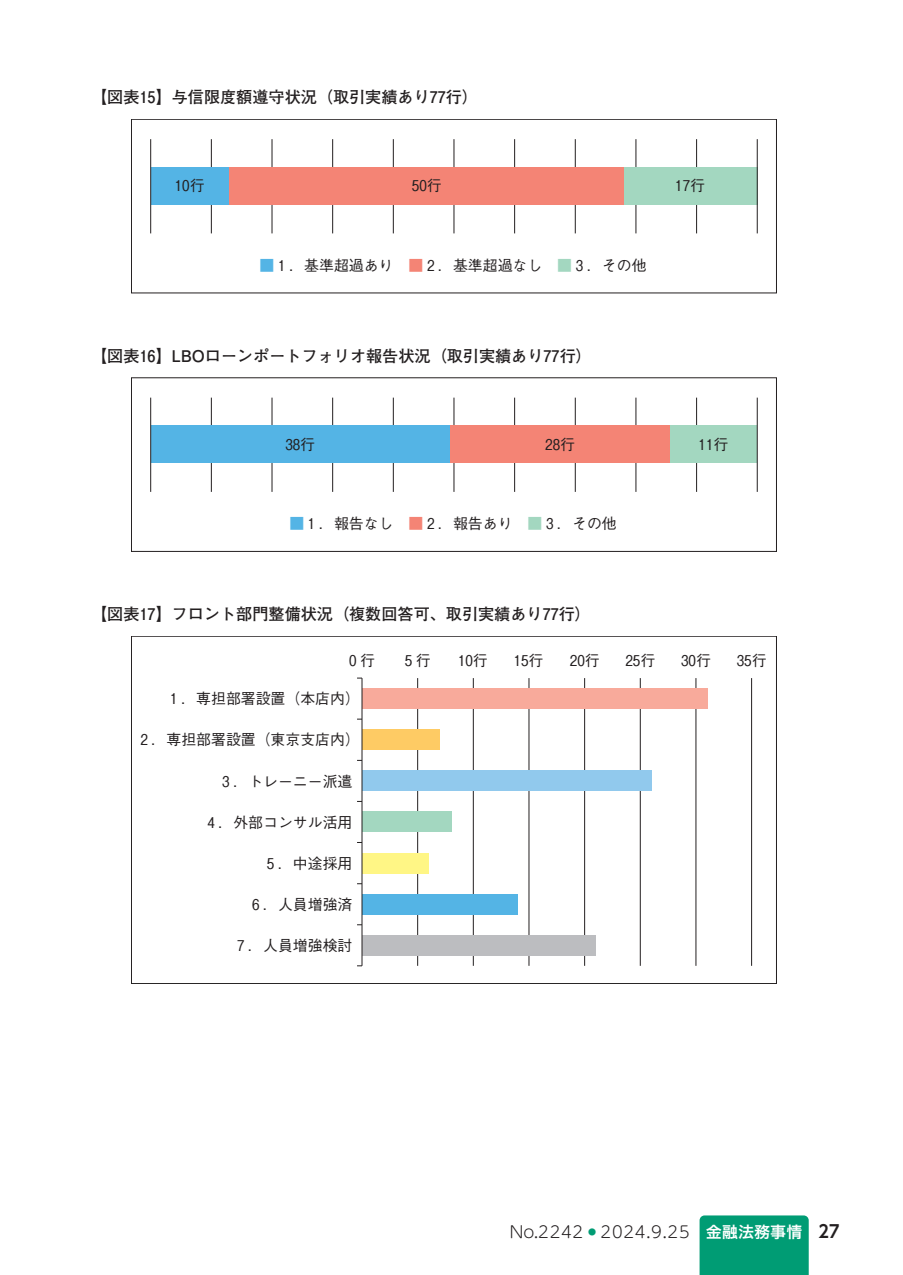
<style>
.page{position:relative;width:903px;height:1275px;background:#fff}
.page>*{position:absolute;margin:0;border:0;box-sizing:border-box;transform-origin:0 0}
.t1{font:700 16.1px "Futo Go B101 Pr 6 N";color:#231f20}
.t2{font:300 16.1px "UD Shin M Go Pr 6 N";letter-spacing:.05em;color:#231f20}
.t3{font:500 14.88px "Gothic BBB Pr 6 N";color:#231f20}
.s1{color:#54b4e5}
.s2{color:#f48475}
.s3{color:#a3d7c0}
.s4{font-family:"Hiragino UD Sans Std N W6";font-weight:400;color:#fff}
.s5{font-family:"UD Shin Go C Oeiz Pr 6 N De B";font-weight:400;font-size:17.32px}
</style>
<div class="page">
<hr style="left:696px;top:139px;width:1px;height:94px;background:#231f20">
<hr style="left:636px;top:139px;width:1px;height:94px;background:#231f20">
<hr style="left:575px;top:139px;width:1px;height:94px;background:#231f20">
<hr style="left:514px;top:139px;width:1px;height:94px;background:#231f20">
<hr style="left:454px;top:139px;width:1px;height:94px;background:#231f20">
<hr style="left:393px;top:139px;width:1px;height:94px;background:#231f20">
<hr style="left:332px;top:139px;width:1px;height:94px;background:#231f20">
<hr style="left:272px;top:139px;width:1px;height:94px;background:#231f20">
<hr style="left:211px;top:139px;width:1px;height:94px;background:#231f20">
<div style="left:131px;top:119px;width:646px;height:174px;border:1px solid #231f20"></div>
<div style="left:151px;top:167px;width:78px;height:37px;background:#54b4e5"></div>
<div style="left:229px;top:167px;width:395px;height:37px;background:#f48475"></div>
<div style="left:624px;top:167px;width:133px;height:37px;background:#a3d7c0"></div>
<hr style="left:757px;top:139px;width:1px;height:94px;background:#231f20">
<hr style="left:150px;top:139px;width:1px;height:94px;background:#231f20">
<hr style="left:696px;top:398px;width:1px;height:94px;background:#231f20">
<hr style="left:636px;top:398px;width:1px;height:94px;background:#231f20">
<hr style="left:575px;top:398px;width:1px;height:94px;background:#231f20">
<hr style="left:514px;top:398px;width:1px;height:94px;background:#231f20">
<hr style="left:454px;top:398px;width:1px;height:94px;background:#231f20">
<hr style="left:393px;top:398px;width:1px;height:94px;background:#231f20">
<hr style="left:332px;top:398px;width:1px;height:94px;background:#231f20">
<hr style="left:272px;top:398px;width:1px;height:94px;background:#231f20">
<hr style="left:211px;top:398px;width:1px;height:94px;background:#231f20">
<div style="left:131px;top:378px;width:646px;height:174px;border:1px solid #231f20"></div>
<div style="left:151px;top:425px;width:299px;height:38px;background:#54b4e5"></div>
<div style="left:450px;top:425px;width:220px;height:38px;background:#f48475"></div>
<div style="left:670px;top:425px;width:87px;height:38px;background:#a3d7c0"></div>
<hr style="left:757px;top:398px;width:1px;height:94px;background:#231f20">
<hr style="left:150px;top:398px;width:1px;height:94px;background:#231f20">
<hr style="left:417px;top:678px;width:1px;height:288px;background:#231f20">
<hr style="left:473px;top:678px;width:1px;height:288px;background:#231f20">
<hr style="left:529px;top:678px;width:1px;height:288px;background:#231f20">
<hr style="left:584px;top:678px;width:1px;height:288px;background:#231f20">
<hr style="left:640px;top:678px;width:1px;height:288px;background:#231f20">
<hr style="left:696px;top:678px;width:1px;height:288px;background:#231f20">
<hr style="left:751px;top:678px;width:1px;height:288px;background:#231f20">
<div style="left:362px;top:688px;width:345px;height:21px;background:#f8aa9b"></div>
<div style="left:362px;top:729px;width:78px;height:21px;background:#fecb64"></div>
<div style="left:362px;top:771px;width:289px;height:20px;background:#91c9ed"></div>
<div style="left:362px;top:812px;width:89px;height:20px;background:#a3d7c0"></div>
<div style="left:362px;top:853px;width:67px;height:20px;background:#fff685"></div>
<div style="left:362px;top:894px;width:156px;height:20px;background:#54b4e5"></div>
<div style="left:362px;top:935px;width:234px;height:21px;background:#bcbdc0"></div>
<hr style="left:362px;top:678px;width:1px;height:288px;background:#231f20">
<div style="left:699px;top:1215px;width:110px;height:60px;background:#009c74"></div>
<p class="t1" style="left:91px;top:85px;width:388px">【図表15】与信限度額遵守状況（取引実績あり77行）</p>
<p class="t3" style="left:175px;top:174px;width:31px">10行</p>
<p class="t3" style="left:412px;top:174px;width:31px">50行</p>
<p class="t3" style="left:675px;top:174px;width:31px">17行</p>
<p class="t3" style="left:260px;top:253px;width:388px"><span class="s1">■</span> 1 ．基準超過あり　<span class="s2">■</span> 2 ．基準超過なし　<span class="s3">■</span> 3 ．その他</p>
<p class="t1" style="left:91px;top:343px;width:502px">【図表16】LBOローンポートフォリオ報告状況（取引実績あり77行）</p>
<p class="t3" style="left:285px;top:432px;width:31px">38行</p>
<p class="t3" style="left:545px;top:432px;width:31px">28行</p>
<p class="t3" style="left:698px;top:432px;width:31px">11行</p>
<p class="t3" style="left:289px;top:512px;width:329px"><span class="s1">■</span> 1 ．報告なし　<span class="s2">■</span> 2 ．報告あり　<span class="s3">■</span> 3 ．その他</p>
<p class="t1" style="left:91px;top:601px;width:501px">【図表17】フロント部門整備状況（複数回答可、取引実績あり77行）</p>
<p class="t3" style="left:349px;top:649px;width:28px">0 行</p>
<p class="t3" style="left:405px;top:649px;width:28px">5 行</p>
<p class="t3" style="left:458px;top:649px;width:31px">10行</p>
<p class="t3" style="left:514px;top:649px;width:31px">15行</p>
<p class="t3" style="left:570px;top:649px;width:31px">20行</p>
<p class="t3" style="left:625px;top:649px;width:31px">25行</p>
<p class="t3" style="left:681px;top:649px;width:31px">30行</p>
<p class="t3" style="left:737px;top:649px;width:31px">35行</p>
<p class="t3" style="left:170px;top:687px;width:191px">1 ．専担部署設置（本店内）</p>
<p class="t3" style="left:140px;top:728px;width:221px">2 ．専担部署設置（東京支店内）</p>
<p class="t3" style="left:222px;top:769px;width:132px">3 ．トレーニー派遣</p>
<p class="t3" style="left:207px;top:810px;width:147px">4 ．外部コンサル活用</p>
<p class="t3" style="left:267px;top:851px;width:87px">5 ．中途採用</p>
<p class="t3" style="left:252px;top:892px;width:102px">6 ．人員増強済</p>
<p class="t3" style="left:237px;top:933px;width:117px">7 ．人員増強検討</p>
<p class="t2" style="left:510px;top:1218px;width:331px">No.2242 <sup>●</sup> 2024.9.25 <span class="s4">金融法務事情</span> <span class="s5">27</span></p>
</div>
